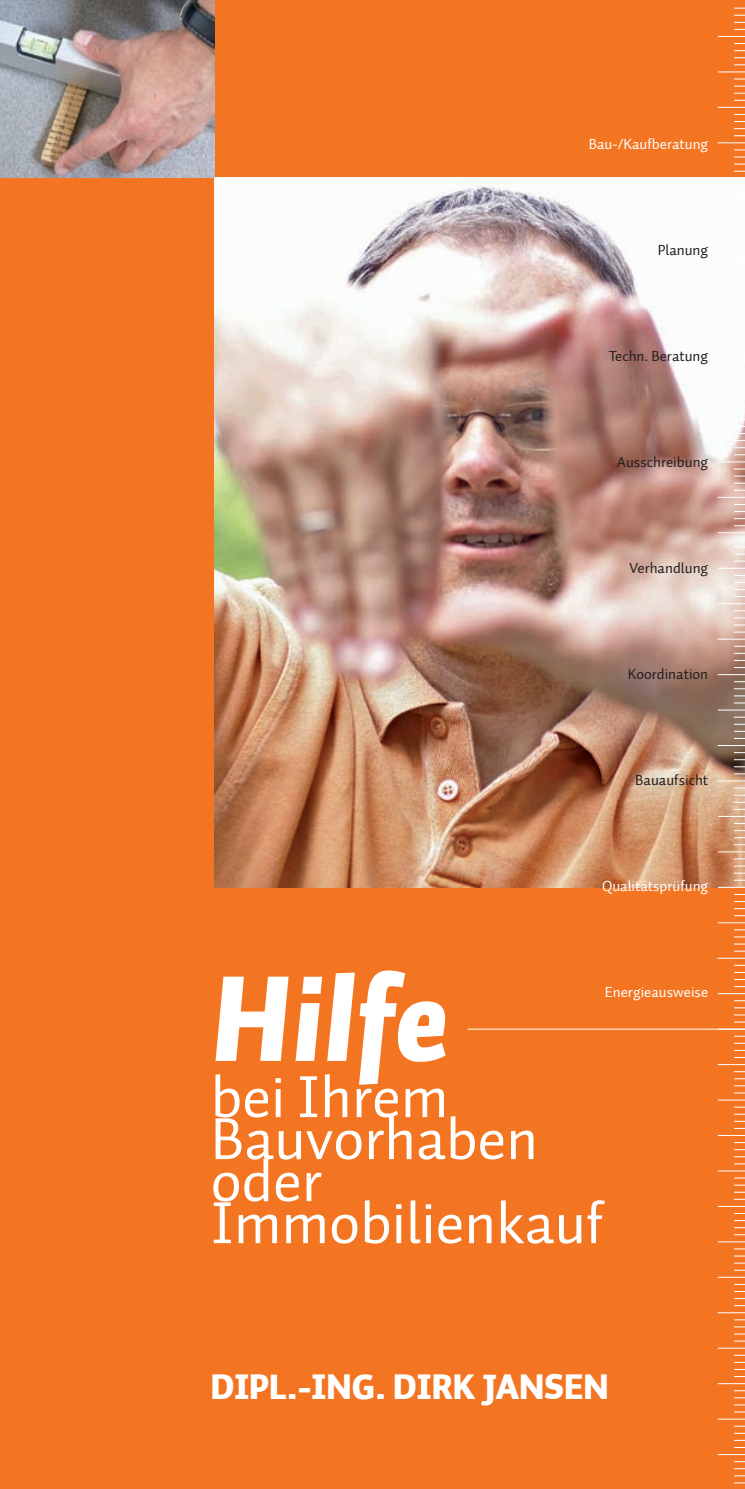
<style>
.page{position:relative;width:745px;height:1489px;background:#fff}
.page>*{position:absolute;margin:0;border:0;box-sizing:border-box;transform-origin:0 0}
.t1{font:italic 900 120px "Auto 1";color:#fff}
.t2{font:60px/42px "Auto 3";color:#fff}
.t3{font:900 35px "Auto 3";color:#fff}
.t4{font:15px "Auto 1";color:#231f20}
.t5{font:15px "Auto 1";color:#fff}
</style>
<div class="page">
<div style="left:0;top:0;width:744px;height:1488px;background:#f47521"></div>
<img style="left:214px;top:177px;width:530px;height:710px">
<img style="left:0;top:0;width:214px;height:177px">
<svg style="left:717px;top:36px;width:27px;height:1px"></svg>
<svg style="left:717px;top:71px;width:27px;height:1px"></svg>
<svg style="left:717px;top:107px;width:27px;height:1px"></svg>
<svg style="left:717px;top:142px;width:27px;height:1px"></svg>
<svg style="left:717px;top:178px;width:27px;height:1px"></svg>
<svg style="left:717px;top:213px;width:27px;height:1px"></svg>
<svg style="left:717px;top:249px;width:27px;height:1px"></svg>
<svg style="left:717px;top:284px;width:27px;height:1px"></svg>
<svg style="left:717px;top:319px;width:27px;height:1px"></svg>
<svg style="left:717px;top:355px;width:27px;height:1px"></svg>
<svg style="left:717px;top:390px;width:27px;height:1px"></svg>
<svg style="left:717px;top:426px;width:27px;height:1px"></svg>
<svg style="left:717px;top:461px;width:27px;height:1px"></svg>
<svg style="left:717px;top:497px;width:27px;height:1px"></svg>
<svg style="left:717px;top:532px;width:27px;height:1px"></svg>
<svg style="left:717px;top:568px;width:27px;height:1px"></svg>
<svg style="left:717px;top:603px;width:27px;height:1px"></svg>
<svg style="left:717px;top:638px;width:27px;height:1px"></svg>
<svg style="left:717px;top:674px;width:27px;height:1px"></svg>
<svg style="left:717px;top:709px;width:27px;height:1px"></svg>
<svg style="left:717px;top:745px;width:27px;height:1px"></svg>
<svg style="left:717px;top:780px;width:27px;height:1px"></svg>
<svg style="left:717px;top:816px;width:27px;height:1px"></svg>
<svg style="left:717px;top:851px;width:27px;height:1px"></svg>
<svg style="left:717px;top:886px;width:27px;height:1px"></svg>
<svg style="left:717px;top:922px;width:27px;height:1px"></svg>
<svg style="left:717px;top:957px;width:27px;height:1px"></svg>
<svg style="left:717px;top:993px;width:27px;height:1px"></svg>
<svg style="left:717px;top:1064px;width:27px;height:1px"></svg>
<svg style="left:717px;top:1099px;width:27px;height:1px"></svg>
<svg style="left:717px;top:1170px;width:27px;height:1px"></svg>
<svg style="left:718px;top:1205px;width:26px;height:1px"></svg>
<svg style="left:717px;top:1241px;width:27px;height:1px"></svg>
<svg style="left:718px;top:1276px;width:26px;height:1px"></svg>
<svg style="left:717px;top:1312px;width:27px;height:1px"></svg>
<svg style="left:717px;top:1347px;width:27px;height:1px"></svg>
<svg style="left:717px;top:1418px;width:27px;height:1px"></svg>
<hr style="left:467px;top:1028px;width:277px;height:1px;background:#fff">
<p class="t5" style="left:588px;top:134px;width:121px">Bau-/Kaufberatung</p>
<p class="t4" style="left:657px;top:240px;width:52px">Planung</p>
<p class="t4" style="left:608px;top:346px;width:101px">Techn. Beratung</p>
<p class="t4" style="left:616px;top:452px;width:93px">Ausschreibung</p>
<p class="t4" style="left:629px;top:558px;width:80px">Verhandlung</p>
<p class="t4" style="left:627px;top:664px;width:82px">Koordination</p>
<p class="t4" style="left:634px;top:770px;width:74px">Bauaufsicht</p>
<p class="t5" style="left:601px;top:876px;width:108px">Qualitätsprüfung</p>
<h1 class="t1" style="left:210px;top:939px;width:239px">Hilfe</h1>
<p class="t5" style="left:604px;top:982px;width:105px">Energieausweise</p>
<h2 class="t2" style="left:210px;top:1076px;width:328px">bei Ihrem<br>Bauvorhaben oder</h2>
<h2 class="t2" style="left:210px;top:1202px;width:394px">Immobilienkauf</h2>
<h3 class="t3" style="left:210px;top:1363px;width:399px">DIPL.-ING. DIRK JANSEN</h3>
</div>
